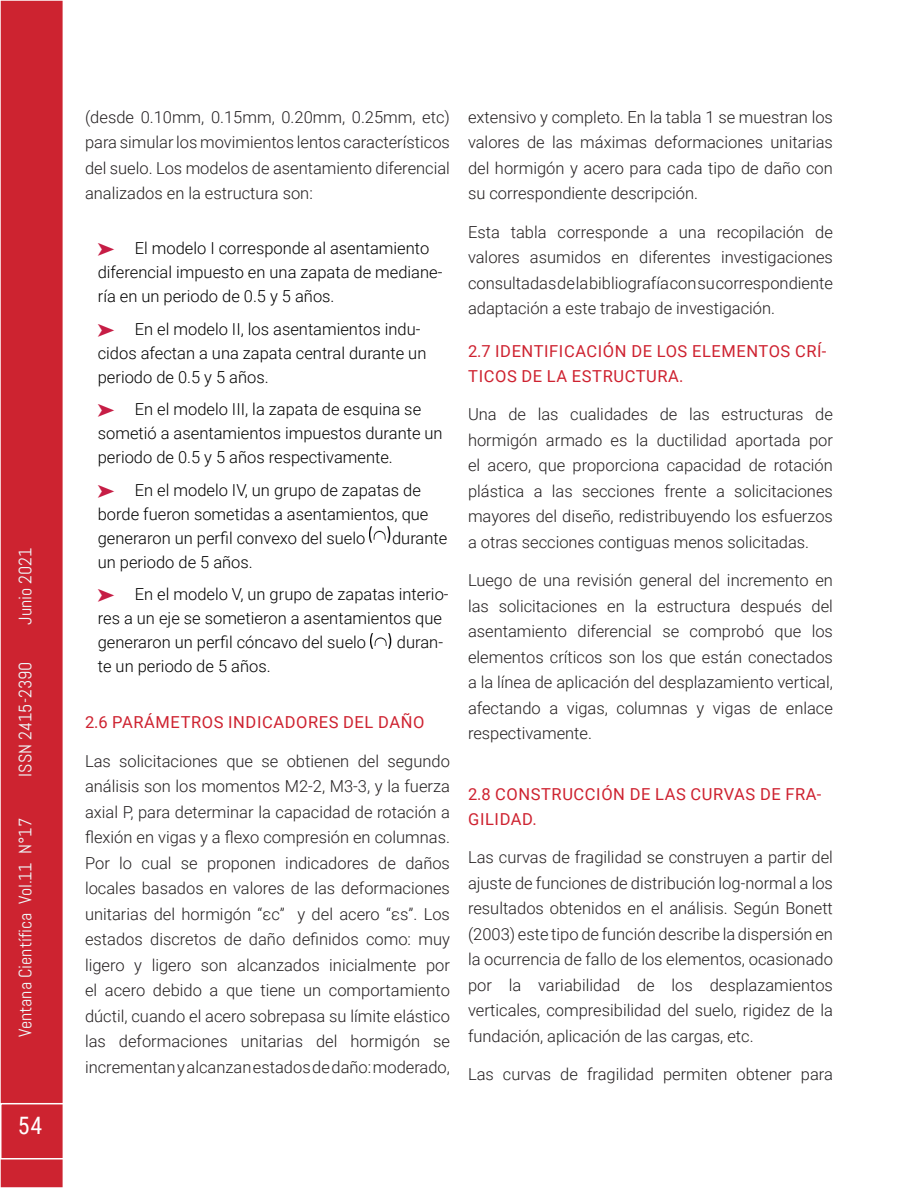
<style>
.page{position:relative;width:918px;height:1188px;background:#fff}
.page>*{position:absolute;margin:0;border:0;box-sizing:border-box;transform-origin:0 0}
.t1{font:24px "Roboto Condensed";color:#fff}
.t2{font:18px "Abel";color:#eef8f9}
.Contenido_parrafos{font:300 16.5px/25.5px "Roboto";color:#231f20;text-align:justify}
.t3{font:300 16.5px/24px "Roboto";color:#000}
.Titulo_2__Light{font:16.5px/25.5px "Roboto";letter-spacing:.035em;color:#ce2230}
</style>
<div class="page">
<div style="left:1px;top:1px;width:62px;height:1186px;background:#cd2330"></div>
<img style="left:369px;top:526px;width:22px;height:17px">
<img style="left:370px;top:633px;width:22px;height:16px">
<p class="t2" style="left:14px;top:625px;width:79px;rotate:-90deg">Junio 2021</p>
<p class="t2" style="left:14px;top:777px;width:116px;rotate:-90deg">ISSN 2415-2390</p>
<p class="t2" style="left:14px;top:1037px;width:221px;rotate:-90deg">Ventana Científica Vol.11 N°17</p>
<h1 class="t1" style="left:18px;top:1109px;width:26px">54</h1>
<p class="Contenido_parrafos" style="left:85px;top:104px;width:366px">(desde 0.10mm, 0.15mm, 0.20mm, 0.25mm, etc) para simular los movimientos lentos característicos del suelo. Los modelos de asentamiento diferencial analizados en la estructura son:</p>
<p class="t3" style="left:98px;top:236px;width:346px;text-indent:37px">El modelo I corresponde al asentamiento diferencial impuesto en una zapata de mediane&shy;ría en un periodo de 0.5 y 5 años.</p>
<p class="t3" style="left:98px;top:316px;width:330px;text-indent:37px">En el modelo II, los asentamientos indu&shy;cidos afectan a una zapata central durante un periodo de 0.5 y 5 años.</p>
<p class="t3" style="left:98px;top:397px;width:346px;text-indent:37px">En el modelo III, la zapata de esquina se sometió a asentamientos impuestos durante un periodo de 0.5 y 5 años respectivamente.</p>
<p class="t3" style="left:98px;top:477px;width:332px;text-indent:37px">En el modelo IV, un grupo de zapatas de borde fueron sometidas a asentamientos, que generaron un perfil convexo del suelo</p>
<p class="t3" style="left:392px;top:525px;width:57px">durante</p>
<p class="t3" style="left:98px;top:549px;width:157px">un periodo de 5 años.</p>
<p class="t3" style="left:98px;top:582px;width:352px;text-indent:37px">En el modelo V, un grupo de zapatas interio&shy;res a un eje se sometieron a asentamientos que generaron un perfil cóncavo del suelo</p>
<p class="t3" style="left:397px;top:630px;width:48px">duran-</p>
<p class="t3" style="left:98px;top:654px;width:174px">te un periodo de 5 años.</p>
<p class="Titulo_2__Light" style="left:85px;top:709px;width:341px">2.6 PARÁMETROS INDICADORES DEL DAÑO</p>
<p class="Contenido_parrafos" style="left:85px;top:747px;width:366px">Las solicitaciones que se obtienen del segundo análisis son los momentos M2-2, M3-3, y la fuerza axial P, para determinar la capacidad de rotación a flexión en vigas y a flexo compresión en columnas.<br>Por lo cual se proponen indicadores de daños locales basados en valores de las deformaciones unitarias del hormigón “εc” y del acero “εs”. Los estados discretos de daño definidos como: muy ligero y ligero son alcanzados inicialmente por el acero debido a que tiene un comportamiento dúctil, cuando el acero sobrepasa su límite elástico las deformaciones unitarias del hormigón se incrementan y alcanzan estados de daño: moderado,</p>
<p class="Contenido_parrafos" style="left:468px;top:104px;width:366px">extensivo y completo. En la tabla 1 se muestran los valores de las máximas deformaciones unitarias del hormigón y acero para cada tipo de daño con su correspondiente descripción.</p>
<p class="Contenido_parrafos" style="left:468px;top:218px;width:366px">Esta tabla corresponde a una recopilación de valores asumidos en diferentes investigaciones consultadas de la bibliografía con su correspondiente adaptación a este trabajo de investigación.</p>
<p class="Titulo_2__Light" style="left:468px;top:337px;width:360px">2.7 IDENTIFICACIÓN DE LOS ELEMENTOS CRÍ-<br>TICOS DE LA ESTRUCTURA.</p>
<p class="Contenido_parrafos" style="left:468px;top:401px;width:366px">Una de las cualidades de las estructuras de hormigón armado es la ductilidad aportada por el acero, que proporciona capacidad de rotación plástica a las secciones frente a solicitaciones mayores del diseño, redistribuyendo los esfuerzos a otras secciones contiguas menos solicitadas.</p>
<p class="Contenido_parrafos" style="left:468px;top:567px;width:366px">Luego de una revisión general del incremento en las solicitaciones en la estructura después del asentamiento diferencial se comprobó que los elementos críticos son los que están conectados a la línea de aplicación del desplazamiento vertical, afectando a vigas, columnas y vigas de enlace respectivamente.</p>
<p class="Titulo_2__Light" style="left:468px;top:780px;width:355px">2.8 CONSTRUCCIÓN DE LAS CURVAS DE FRA-<br>GILIDAD.</p>
<p class="Contenido_parrafos" style="left:468px;top:844px;width:366px">Las curvas de fragilidad se construyen a partir del ajuste de funciones de distribución log-normal a los resultados obtenidos en el análisis. Según Bonett (2003) este tipo de función describe la dispersión en la ocurrencia de fallo de los elementos, ocasionado por la variabilidad de los desplazamientos verticales, compresibilidad del suelo, rigidez de la fundación, aplicación de las cargas, etc.</p>
<p class="Contenido_parrafos" style="left:468px;top:1061px;width:366px">Las curvas de fragilidad permiten obtener para</p>
</div>
